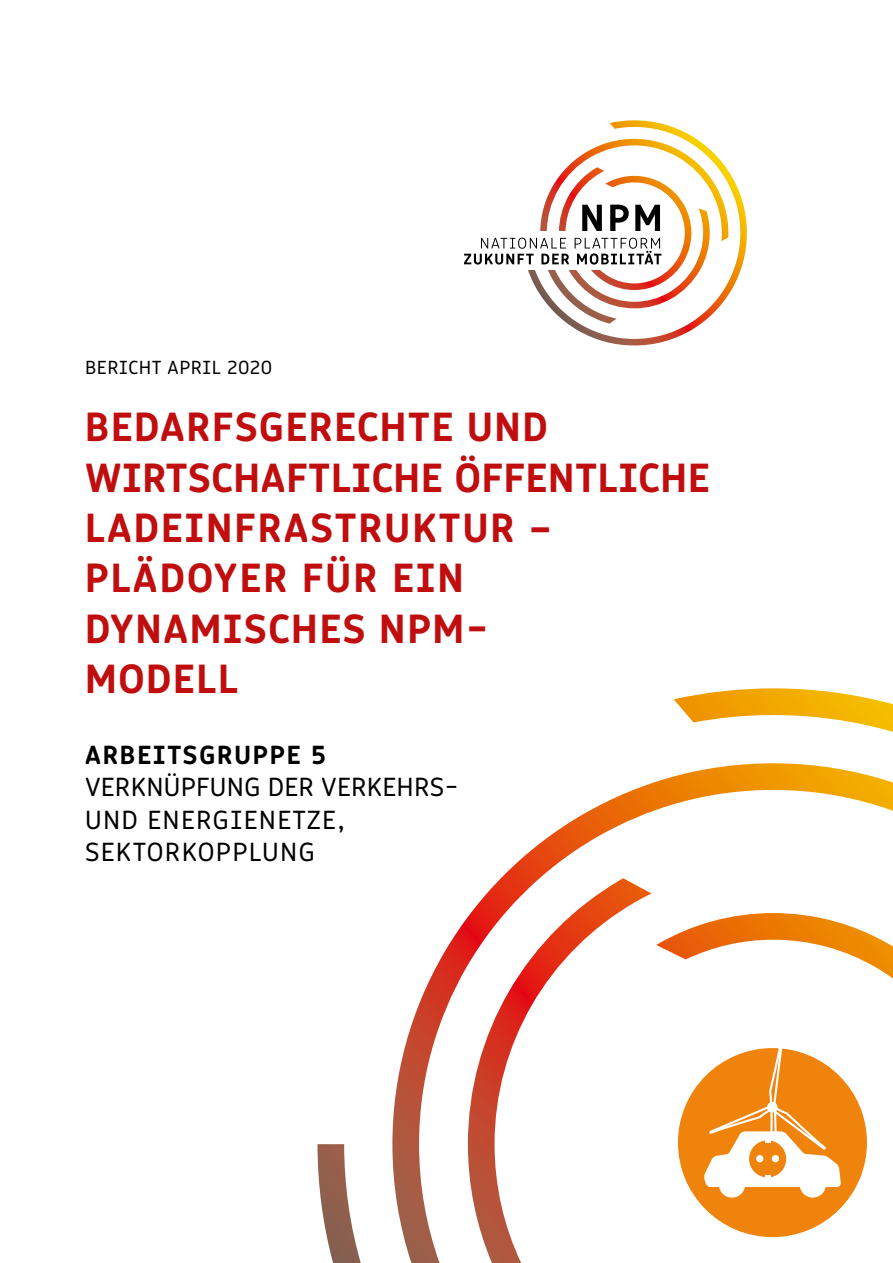
<style>
.page{position:relative;width:893px;height:1263px;background:#fff}
.page>*{position:absolute;margin:0;border:0;box-sizing:border-box;transform-origin:0 0}
.t1{font:700 42px/50.4px "Logical";letter-spacing:.04em;color:#c00d0e}
.t2{font:27px/32.4px "Logical";letter-spacing:.025em;color:#000}
.t3{font:700 27px "Logical";letter-spacing:.07em;color:#000}
.t4{font:19.5px "Logical";letter-spacing:.03em;color:#000}
</style>
<div class="page">
<svg style="left:317px;top:688px;width:576px;height:575px"></svg>
<svg style="left:392px;top:763px;width:501px;height:500px"></svg>
<svg style="left:568px;top:120px;width:179px;height:225px"></svg>
<svg style="left:464px;top:139px;width:264px;height:185px"></svg>
<div style="left:678px;top:1048px;width:189px;height:189px;background:#f0830c;border-radius:50%"></div>
<svg style="left:670px;top:1043px;width:171px;height:201px"></svg>
<p class="t4" style="left:85px;top:355px;width:188px">BERICHT APRIL 2020</p>
<p class="t1" style="left:85px;top:401px;width:626px">BEDARFSGERECHTE UND<br>WIRTSCHAFTLICHE ÖFFENTLICHE<br>LADEINFRASTRUKTUR –<br>PLÄDOYER FÜR EIN<br>DYNAMISCHES NPM-<br>MODELL</p>
<p class="t3" style="left:85px;top:738px;width:243px">ARBEITSGRUPPE 5</p>
<p class="t2" style="left:85px;top:771px;width:376px">VERKNÜPFUNG DER VERKEHRS-<br>UND ENERGIENETZE,<br>SEKTORKOPPLUNG</p>
</div>
